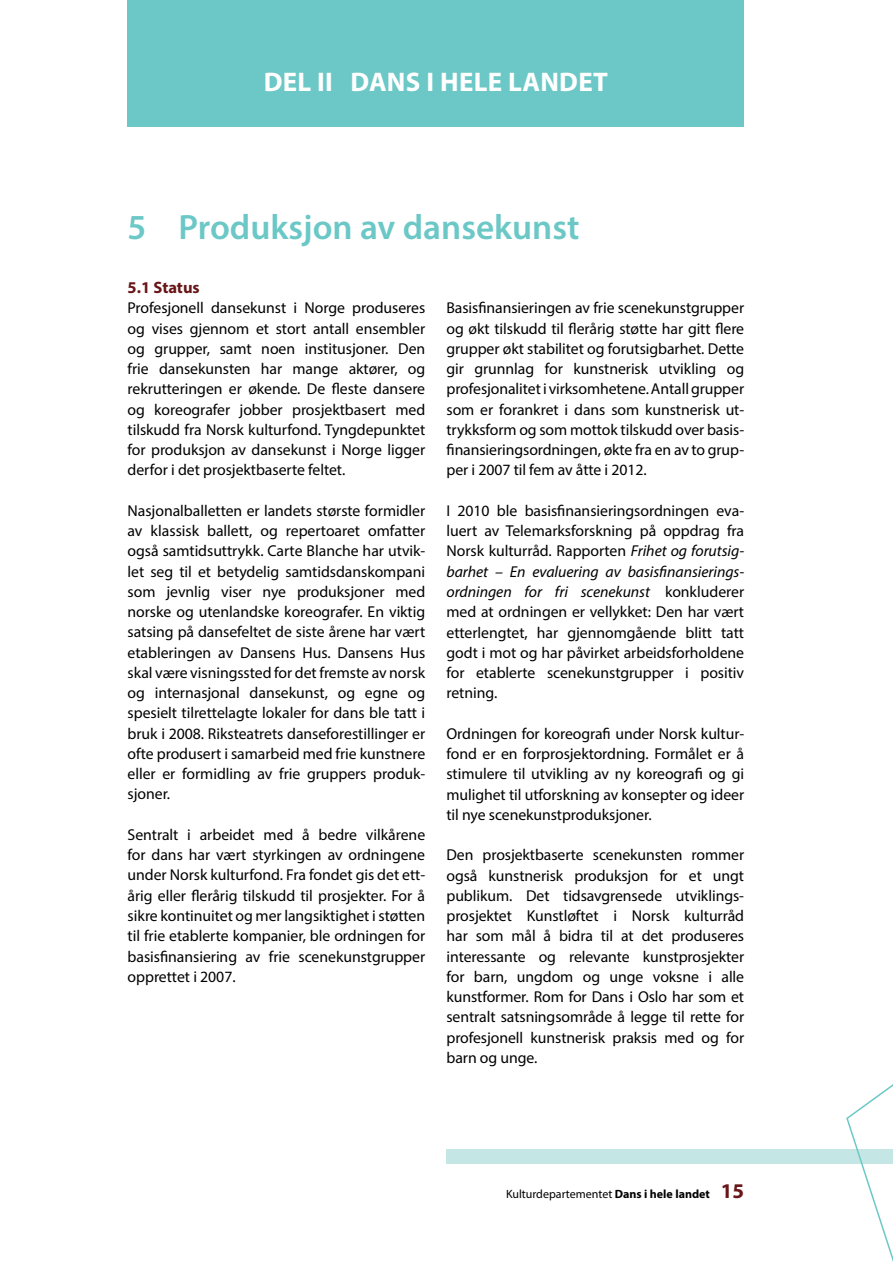
<style>
.page{position:relative;width:893px;height:1263px;background:#fff}
.page>*{position:absolute;margin:0;border:0;box-sizing:border-box;transform-origin:0 0}
.t1{font:600 35.25px "Myriad Pro";color:#6bc8c6}
.t2{font:700 27px "Myriad Pro";letter-spacing:.01em;color:#fff}
.t3{font:700 21px "Myriad Pro";color:#691618}
.t4{font:700 16.5px "Myriad Pro";color:#691618}
.t5{font:15.75px/20.2px "Myriad Pro";letter-spacing:-.005em;color:#000;text-align:justify}
.t6{font:12px "Myriad Pro";color:#000}
.s1{font-style:italic}
.s2{font-weight:700}
</style>
<div class="page">
<div style="left:446px;top:1149px;width:447px;height:15px;background:#c4e7e5"></div>
<svg style="left:846px;top:1084px;width:47px;height:178px"></svg>
<div style="left:128px;top:0;width:616px;height:127px;background:#6bc8c6"></div>
<h2 class="t2" style="left:264px;top:64px;width:346px">DEL II DANS I HELE LANDET</h2>
<h1 class="t1" style="left:128px;top:205px;width:453px">5 Produksjon av dansekunst</h1>
<p class="t4" style="left:128px;top:277px;width:74px">5.1 Status</p>
<p class="t5" style="left:128px;top:298px;width:299px">Profesjonell dansekunst i Norge produseres og vises gjennom et stort antall ensembler og grupper, samt noen institusjoner. Den frie dansekunsten har mange aktører, og rekrutteringen er økende. De fleste dansere og koreografer jobber prosjektbasert med tilskudd fra Norsk kulturfond. Tyngdepunktet for produksjon av dansekunst i Norge ligger derfor i det prosjektbaserte feltet.</p>
<p class="t5" style="left:128px;top:500px;width:299px">Nasjonalballetten er landets største formidler av klassisk ballett, og repertoaret omfatter også samtidsuttrykk. Carte Blanche har utvik&shy;let seg til et betydelig samtidsdanskompani som jevnlig viser nye produksjoner med norske og utenlandske koreografer. En viktig satsing på dansefeltet de siste årene har vært etableringen av Dansens Hus. Dansens Hus skal være visningssted for det fremste av norsk og internasjonal dansekunst, og egne og spesielt tilrettelagte lokaler for dans ble tatt i bruk i 2008. Riksteatrets danseforestillinger er ofte produsert i samarbeid med frie kunstnere eller er formidling av frie gruppers produk&shy;sjoner.</p>
<p class="t5" style="left:128px;top:824px;width:299px">Sentralt i arbeidet med å bedre vilkårene for dans har vært styrkingen av ordningene under Norsk kulturfond. Fra fondet gis det ett&shy;årig eller flerårig tilskudd til prosjekter. For å sikre kontinuitet og mer langsiktighet i støtten til frie etablerte kompanier, ble ordningen for basisfinansiering av frie scenekunstgrupper opprettet i 2007.</p>
<p class="t5" style="left:446px;top:298px;width:299px;text-align:left">Basisfinansieringen av frie scenekunstgrupper og økt tilskudd til flerårig støtte har gitt flere grupper økt stabilitet og forutsigbarhet. Dette gir grunnlag for kunstnerisk utvikling og profesjonalitet i virksomhetene. Antall grupper som er forankret i dans som kunstnerisk ut&shy;trykksform og som mottok tilskudd over basis--- finansieringsordningen, økte fra en av to grup&shy;per i 2007 til fem av åtte i 2012.</p>
<p class="t5" style="left:446px;top:500px;width:299px">I 2010 ble basisfinansieringsordningen eva&shy;luert av Telemarksforskning på oppdrag fra Norsk kulturråd. Rapporten <span class="s1">Frihet og forutsig&shy;barhet – En evaluering av basisfinansierings&shy;ordningen for fri scenekunst</span> konkluderer med at ordningen er vellykket: Den har vært etterlengtet, har gjennomgående blitt tatt godt i mot og har påvirket arbeidsforholdene for etablerte scenekunstgrupper i positiv retning.</p>
<p class="t5" style="left:446px;top:723px;width:299px">Ordningen for koreografi under Norsk kultur&shy;fond er en forprosjektordning. Formålet er å stimulere til utvikling av ny koreografi og gi mulighet til utforskning av konsepter og ideer til nye scenekunstproduksjoner.</p>
<p class="t5" style="left:446px;top:845px;width:299px">Den prosjektbaserte scenekunsten rommer også kunstnerisk produksjon for et ungt publikum. Det tidsavgrensede utviklings&shy;prosjektet Kunstløftet i Norsk kulturråd har som mål å bidra til at det produseres interessante og relevante kunstprosjekter for barn, ungdom og unge voksne i alle kunstformer. Rom for Dans i Oslo har som et sentralt satsningsområde å legge til rette for profesjonell kunstnerisk praksis med og for barn og unge.</p>
<p class="t6" style="left:506px;top:1187px;width:205px">Kulturdepartementet <span class="s2">Dans i hele landet</span></p>
<h3 class="t3" style="left:721px;top:1177px;width:25px">15</h3>
</div>
